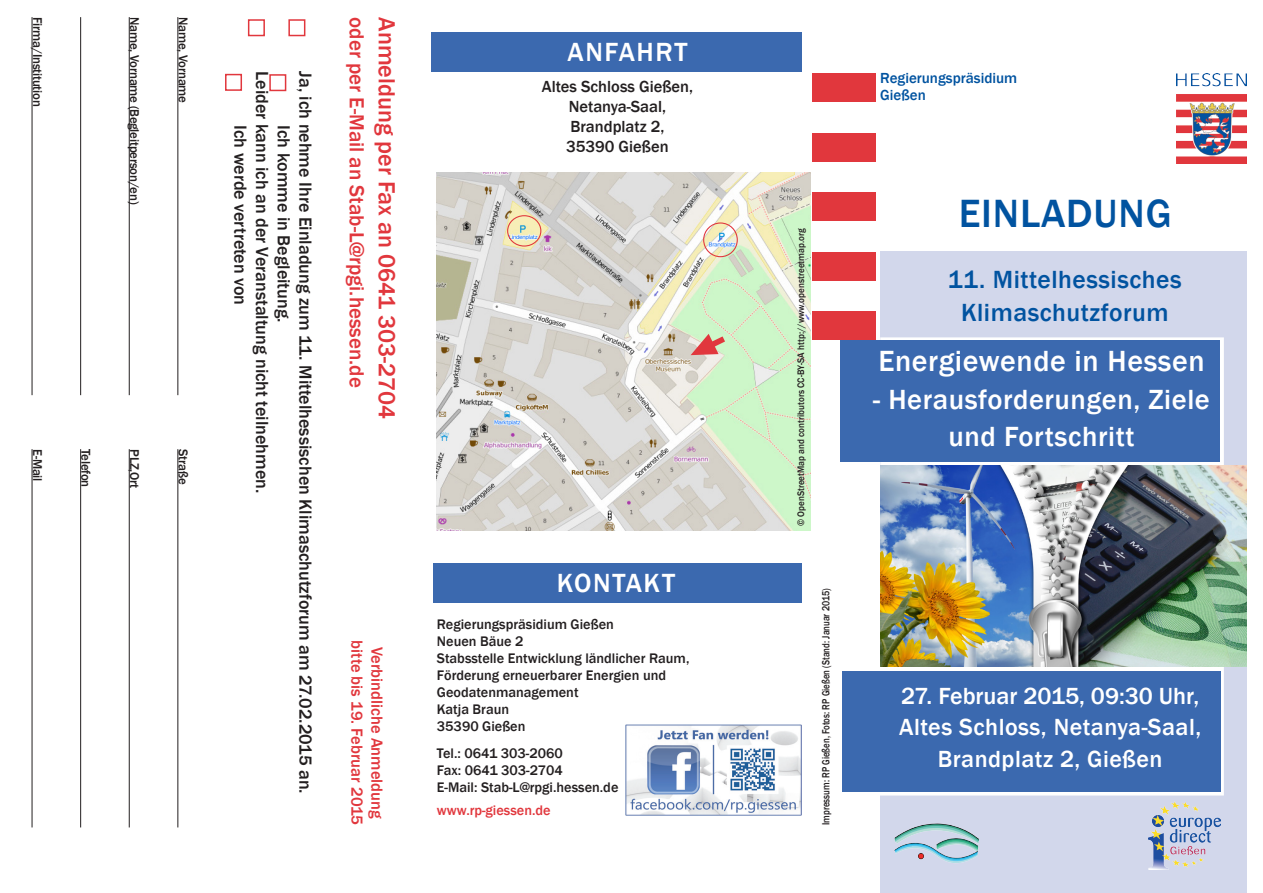
<style>
.page{position:relative;width:1263px;height:893px;background:#fff}
.page>*{position:absolute;margin:0;border:0;box-sizing:border-box;transform-origin:0 0}
.t1{font:500 40.5px "Franklin Gothic";letter-spacing:.02em;color:#0153a0}
.t2{font:500 30px "Franklin Gothic";letter-spacing:.02em;color:#fff}
.t3{font:500 28.5px/37.5px "Franklin Gothic";letter-spacing:.02em;color:#fff;text-align:center}
.t4{font:500 27px "Franklin Gothic";letter-spacing:.06em;color:#fff}
.t5{font:500 25.5px "Franklin Gothic";letter-spacing:.02em;color:#0153a0}
.t6{font:500 24px "Franklin Gothic";letter-spacing:.02em;color:#fff}
.t7{font:500 24px "Franklin Gothic";color:#e1373d}
.t8{font:500 24px "Franklin Gothic";color:#fff}
.t9{font:500 21px "Franklin Gothic";color:#e1373d}
.t10{font:500 18px "Franklin Gothic";color:#231f20}
.t11{font:500 16.5px "Franklin Gothic";color:#231f20}
.t12{font:500 16.5px "Franklin Gothic";color:#e1373d}
.t13{font:500 15px/16.5px "Franklin Gothic";color:#0153a0}
.t14{font:500 14.25px "Franklin Gothic";color:#231f20}
.t15{font:500 14.25px "Franklin Gothic";color:#e1373d}
.t16{font:500 13.05px "Franklin Gothic";letter-spacing:-.02em;color:#231f20}
.t17{font:500 10.8px "Franklin Gothic";color:#231f20;scale:.82 1}
.t18{font:500 9.75px "Franklin Gothic";color:#231f20;scale:.93 1}
</style>
<div class="page">
<img style="left:437px;top:172px;width:373px;height:359px">
<div style="left:880px;top:251px;width:367px;height:642px;background:#d2d7eb"></div>
<div style="left:813px;top:73px;width:63px;height:29px;background:#e1373d"></div>
<div style="left:813px;top:133px;width:63px;height:29px;background:#e1373d"></div>
<div style="left:813px;top:192px;width:63px;height:29px;background:#e1373d"></div>
<div style="left:813px;top:252px;width:63px;height:29px;background:#e1373d"></div>
<div style="left:813px;top:311px;width:63px;height:29px;background:#e1373d"></div>
<img style="left:1177px;top:73px;width:69px;height:91px">
<div style="left:431px;top:33px;width:370px;height:39px;background:#3b69af"></div>
<div style="left:880px;top:337px;width:344px;height:129px;background:linear-gradient(to bottom,#fff,#fff);border:2px solid #fff"></div>
<div style="left:841px;top:341px;width:379px;height:121px;background:#3b69af"></div>
<svg style="left:842px;top:666px;width:382px;height:129px;background:#dde4ec"></svg>
<div style="left:842px;top:672px;width:378px;height:120px;background:#3b69af"></div>
<hr style="left:178px;top:17px;width:1px;height:378px;background:#231f20">
<hr style="left:178px;top:449px;width:1px;height:378px;background:#231f20">
<hr style="left:129px;top:17px;width:1px;height:378px;background:#231f20">
<hr style="left:129px;top:449px;width:1px;height:378px;background:#231f20">
<hr style="left:80px;top:17px;width:1px;height:378px;background:#231f20">
<hr style="left:80px;top:449px;width:1px;height:378px;background:#231f20">
<hr style="left:32px;top:17px;width:1px;height:378px;background:#231f20">
<hr style="left:32px;top:449px;width:1px;height:378px;background:#231f20">
<div style="left:248px;top:19px;width:17px;height:17px;border:2px solid #e1373d"></div>
<div style="left:288px;top:19px;width:17px;height:17px;border:2px solid #e1373d"></div>
<div style="left:269px;top:74px;width:17px;height:17px;border:2px solid #e1373d"></div>
<div style="left:225px;top:74px;width:17px;height:17px;border:2px solid #e1373d"></div>
<img style="left:895px;top:823px;width:84px;height:40px">
<img style="left:1148px;top:802px;width:72px;height:68px">
<div style="left:433px;top:564px;width:368px;height:39px;background:#3b69af"></div>
<img style="left:626px;top:724px;width:175px;height:92px">
<div style="left:507px;top:215px;width:34px;height:32px;border:1px solid #e1373d;border-radius:50%"></div>
<div style="left:703px;top:222px;width:35px;height:35px;border:1px solid #e1373d;border-radius:50%"></div>
<img style="left:880px;top:466px;width:366px;height:200px">
<svg style="left:686px;top:329px;width:43px;height:36px;background:#d7e9cf"></svg>
<p class="t16" style="left:45px;top:17px;width:91px;rotate:90deg">Firma/Institution</p>
<p class="t16" style="left:143px;top:17px;width:189px;rotate:90deg">Name, Vorname (Begleitperson/en)</p>
<p class="t16" style="left:191px;top:17px;width:87px;rotate:90deg">Name, Vorname</p>
<p class="t16" style="left:45px;top:449px;width:34px;rotate:90deg">E-Mail</p>
<p class="t16" style="left:94px;top:449px;width:40px;rotate:90deg">Telefon</p>
<p class="t16" style="left:143px;top:449px;width:41px;rotate:90deg">PLZ,Ort</p>
<p class="t16" style="left:191px;top:449px;width:37px;rotate:90deg">Straße</p>
<p class="t10" style="left:317px;top:71px;width:724px;rotate:90deg">Ja, ich nehme Ihre Einladung zum 11. Mittelhessischen Klimaschutzforum am 27.02.2015 an.</p>
<p class="t10" style="left:273px;top:71px;width:424px;rotate:90deg">Leider kann ich an der Veranstaltung nicht teilnehmen.</p>
<p class="t10" style="left:252px;top:125px;width:182px;rotate:90deg">Ich werde vertreten von</p>
<p class="t10" style="left:295px;top:125px;width:199px;rotate:90deg">Ich komme in Begleitung.</p>
<p class="t9" style="left:370px;top:17px;width:372px;rotate:90deg">oder per E-Mail an Stab-L@rpgi.hessen.de</p>
<p class="t7" style="left:401px;top:17px;width:403px;rotate:90deg">Anmeldung per Fax an 0641 303-2704</p>
<p class="t12" style="left:367px;top:640px;width:186px;rotate:90deg">bitte bis 19. Februar 2015</p>
<p class="t12" style="left:387px;top:647px;width:174px;rotate:90deg">Verbindliche Anmeldung</p>
<p class="t4" style="left:567px;top:36px;width:121px">ANFAHRT</p>
<p class="t11" style="left:542px;top:77px;width:153px">Altes Schloss Gießen,</p>
<p class="t11" style="left:569px;top:96px;width:99px">Netanya-Saal,</p>
<p class="t11" style="left:570px;top:116px;width:96px">Brandplatz 2,</p>
<p class="t11" style="left:566px;top:136px;width:104px">35390 Gießen</p>
<p class="t4" style="left:557px;top:566px;width:120px">KONTAKT</p>
<p class="t14" style="left:437px;top:615px;width:178px">Regierungspräsidium Gießen</p>
<p class="t14" style="left:437px;top:632px;width:88px">Neuen Bäue 2</p>
<p class="t14" style="left:437px;top:649px;width:254px">Stabsstelle Entwicklung ländlicher Raum,</p>
<p class="t14" style="left:437px;top:666px;width:231px">Förderung erneuerbarer Energien und</p>
<p class="t14" style="left:437px;top:684px;width:143px">Geodatenmanagement</p>
<p class="t14" style="left:437px;top:701px;width:74px">Katja Braun</p>
<p class="t14" style="left:437px;top:718px;width:90px">35390 Gießen</p>
<p class="t14" style="left:437px;top:744px;width:127px">Tel.: 0641 303-2060</p>
<p class="t14" style="left:437px;top:761px;width:127px">Fax: 0641 303-2704</p>
<p class="t14" style="left:437px;top:778px;width:183px">E-Mail: Stab-L@rpgi.hessen.de</p>
<p class="t15" style="left:437px;top:801px;width:115px">www.rp-giessen.de</p>
<p class="t18" style="left:795px;top:526px;width:322px;rotate:-90deg">© OpenStreetMap and contributors CC-BY-SA http://www.openstreetmap.org</p>
<p class="t17" style="left:819px;top:825px;width:290px;rotate:-90deg">Impressum: RP Gießen, Fotos: RP Gießen (Stand: Januar 2015)</p>
<p class="t13" style="left:880px;top:70px;width:138px">Regierungspräsidium<br>Gießen</p>
<p class="t1" style="left:959px;top:188px;width:214px">EINLADUNG</p>
<p class="t5" style="left:948px;top:264px;width:235px">11. Mittelhessisches</p>
<p class="t5" style="left:961px;top:297px;width:209px">Klimaschutzforum</p>
<p class="t2" style="left:878px;top:342px;width:328px">Energiewende in Hessen</p>
<p class="t3" style="left:873px;top:381px;width:338px">- Herausforderungen, Ziele und Fortschritt</p>
<p class="t8" style="left:901px;top:681px;width:299px">27. Februar 2015, 09:30 Uhr,</p>
<p class="t6" style="left:899px;top:712px;width:304px">Altes Schloss, Netanya-Saal,</p>
<p class="t6" style="left:938px;top:744px;width:226px">Brandplatz 2, Gießen</p>
</div>
